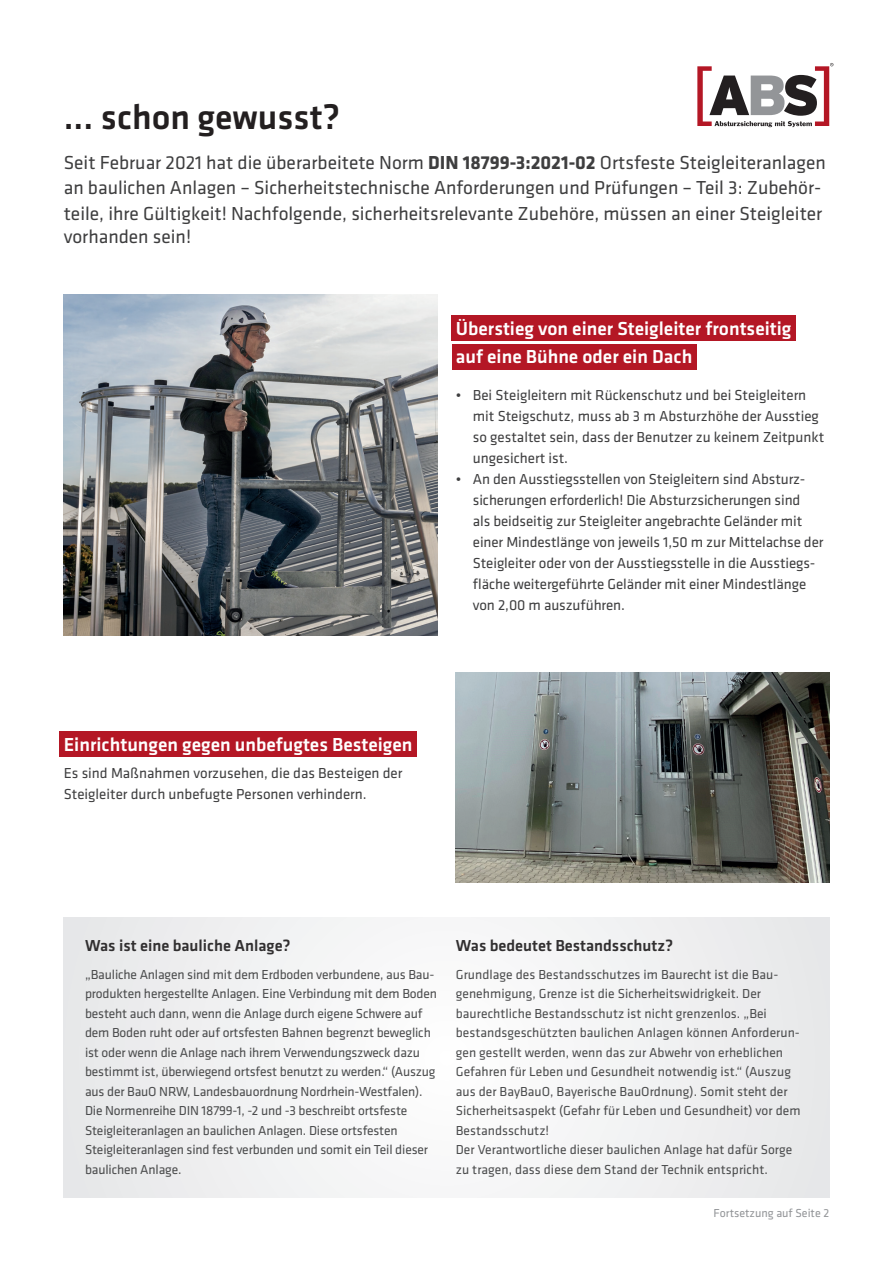
<style>
.page{position:relative;width:893px;height:1263px;background:#fff}
.page>*{position:absolute;margin:0;border:0;box-sizing:border-box;transform-origin:0 0}
.t1{font:500 36px "Klavika Basic";color:#231f20}
.t2{font:19.5px/25.5px "Klavika Basic";color:#3e3e3f}
.t3{font:500 19.5px/28.2px "Klavika Basic";color:#fff}
.t4{font:500 16.5px "Klavika Basic";color:#312f30}
.t5{font:15px/21px "Klavika Basic";letter-spacing:-.005em;color:#3e3e3f}
.t6{font:13.5px/19.5px "Klavika Basic";letter-spacing:-.01em;color:#4b4c4d}
.t7{font:12px "Klavika Basic";color:#939598}
.s1{font-weight:700}
</style>
<div class="page">
<div style="left:452px;top:316px;width:344px;height:25px;background:#b41725"></div>
<div style="left:452px;top:344px;width:244px;height:25px;background:#b41725"></div>
<svg style="left:697px;top:63px;width:136px;height:64px"></svg>
<div style="left:60px;top:731px;width:357px;height:26px;background:#b41725"></div>
<div style="left:64px;top:917px;width:765px;height:281px;background:#f1f2f3"></div>
<img style="left:456px;top:673px;width:373px;height:210px">
<img style="left:64px;top:295px;width:373px;height:341px">
<h1 class="t1" style="left:64px;top:93px;width:278px">... schon gewusst?</h1>
<p class="t2" style="left:64px;top:149px;width:764px">Seit Februar 2021 hat die überarbeitete Norm <span class="s1">DIN 18799-3:2021-02</span> Ortsfeste Steigleiteranlagen an baulichen Anlagen – Sicherheitstechnische Anforderungen und Prüfungen – Teil 3: Zubehör&shy;teile, ihre Gültigkeit! Nachfolgende, sicherheitsrelevante Zubehöre, müssen an einer Steigleiter</p>
<h2 class="t2" style="left:64px;top:223px;width:129px">vorhanden sein!</h2>
<h2 class="t3" style="left:456px;top:314px;width:337px">Überstieg von einer Steigleiter frontseitig auf eine Bühne oder ein Dach</h2>
<p class="t5" style="left:473px;top:384px;width:353px;text-indent:-17px">• Bei Steigleitern mit Rückenschutz und bei Steigleitern mit Steigschutz, muss ab 3 m Absturzhöhe der Ausstieg so gestaltet sein, dass der Benutzer zu keinem Zeitpunkt ungesichert ist.</p>
<p class="t5" style="left:473px;top:468px;width:352px;text-indent:-17px">• An den Ausstiegsstellen von Steigleitern sind Absturz&shy;sicherungen erforderlich! Die Absturzsicherungen sind<br>als beidseitig zur Steigleiter angebrachte Geländer mit einer Mindestlänge von jeweils 1,50 m zur Mittelachse der Steigleiter oder von der Ausstiegsstelle in die Ausstiegs&shy;fläche weitergeführte Geländer mit einer Mindestlänge von 2,00 m auszuführen.</p>
<h2 class="t3" style="left:64px;top:729px;width:350px">Einrichtungen gegen unbefugtes Besteigen</h2>
<p class="t5" style="left:64px;top:762px;width:340px">Es sind Maßnahmen vorzusehen, die das Besteigen der<br>Steigleiter durch unbefugte Personen verhindern.</p>
<p class="t4" style="left:85px;top:934px;width:207px">Was ist eine bauliche Anlage?</p>
<p class="t6" style="left:85px;top:964px;width:354px">„Bauliche Anlagen sind mit dem Erdboden verbundene, aus Bau&shy;produkten hergestellte Anlagen. Eine Verbindung mit dem Boden besteht auch dann, wenn die Anlage durch eigene Schwere auf dem Boden ruht oder auf ortsfesten Bahnen begrenzt beweglich ist oder wenn die Anlage nach ihrem Verwendungszweck dazu bestimmt ist, überwiegend ortsfest benutzt zu werden.“ (Auszug aus der BauO NRW, Landesbauordnung Nordrhein-Westfalen).<br>Die Normenreihe DIN 18799-1, -2 und -3 beschreibt ortsfeste Steigleiteranlagen an baulichen Anlagen. Diese ortsfesten Steigleiteranlagen sind fest verbunden und somit ein Teil dieser baulichen Anlage.</p>
<p class="t4" style="left:456px;top:934px;width:219px">Was bedeutet Bestandsschutz?</p>
<p class="t6" style="left:456px;top:964px;width:346px">Grundlage des Bestandsschutzes im Baurecht ist die Bau&shy;genehmigung, Grenze ist die Sicherheitswidrigkeit. Der baurechtliche Bestandsschutz ist nicht grenzenlos. „Bei bestandsgeschützten baulichen Anlagen können Anforderun&shy;gen gestellt werden, wenn das zur Abwehr von erheblichen Gefahren für Leben und Gesundheit notwendig ist.“ (Auszug aus der BayBauO, Bayerische BauOrdnung). Somit steht der Sicherheitsaspekt (Gefahr für Leben und Gesundheit) vor dem Bestandsschutz!<br>Der Verantwortliche dieser baulichen Anlage hat dafür Sorge zu tragen, dass diese dem Stand der Technik entspricht.</p>
<p class="t7" style="left:714px;top:1205px;width:117px">Fortsetzung auf Seite 2</p>
</div>
